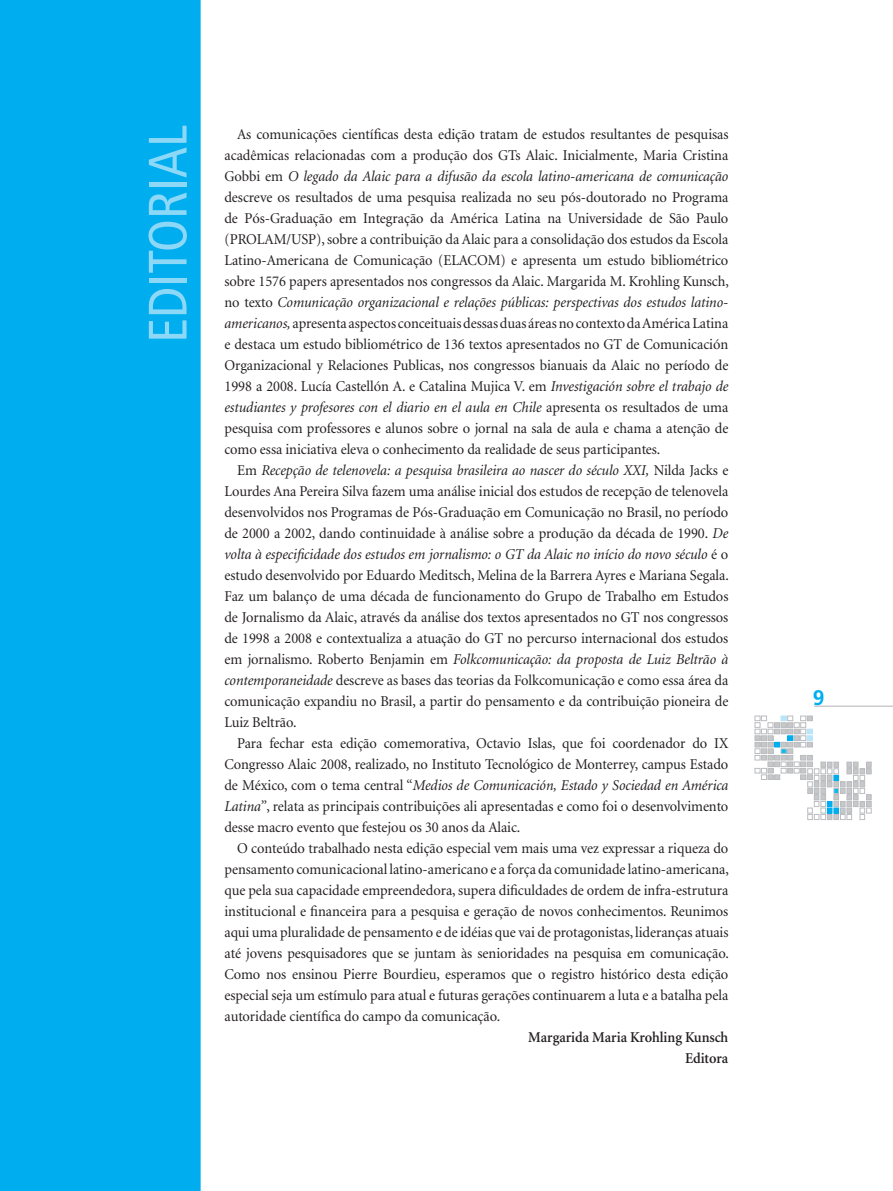
<style>
.page{position:relative;width:893px;height:1191px;background:#fff}
.page>*{position:absolute;margin:0;border:0;box-sizing:border-box;transform-origin:0 0}
.t1{font:condensed 54px "Frutiger";color:#8dd7f7}
.t2{font:15px/21px "Minion";letter-spacing:-.005em;color:#231f20;text-align:justify;scale:.96 1}
.t3{font:600 15px/21px "Minion";letter-spacing:-.005em;color:#231f20;text-align:right;scale:.96 1}
.s1{font-style:italic}
</style>
<div class="page">
<hr style="left:814px;top:706px;width:79px;height:1px;background:#b2b3b7">
<svg style="left:755px;top:716px;width:116px;height:103px"></svg>
<div style="left:0;top:0;width:201px;height:1191px;background:#00aeef"></div>
<h1 class="t1" style="left:136px;top:343px;width:219px;rotate:-90deg">EDITORIAL</h1>
<p class="t2" style="left:224px;top:124px;width:527px;text-indent:13px">As comunicações científicas desta edição tratam de estudos resultantes de pesquisas acadêmicas relacionadas com a produção dos GTs Alaic. Inicialmente, Maria Cristina Gobbi em <span class="s1">O legado da Alaic para a difusão da escola latino-americana de comunicação </span>descreve os resultados de uma pesquisa realizada no seu pós-doutorado no Programa de Pós-Graduação em Integração da América Latina na Universidade de São Paulo (PROLAM/USP), sobre a contribuição da Alaic para a consolidação dos estudos da Escola Latino-Americana de Comunicação (ELACOM) e apresenta um estudo bibliométrico sobre 1576 papers apresentados nos congressos da Alaic. Margarida M. Krohling Kunsch, no texto <span class="s1">Comunicação organizacional e relações públicas: perspectivas dos estudos latino&shy;americanos,</span> apresenta aspectos conceituais dessas duas áreas no contexto da América Latina e destaca um estudo bibliométrico de 136 textos apresentados no GT de Comunicación Organizacional y Relaciones Publicas, nos congressos bianuais da Alaic no período de 1998 a 2008. Lucía Castellón A. e Catalina Mujica V. em <span class="s1">Investigación sobre el trabajo de estudiantes y profesores con el diario en el aula en Chile</span> apresenta os resultados de uma pesquisa com professores e alunos sobre o jornal na sala de aula e chama a atenção de como essa iniciativa eleva o conhecimento da realidade de seus participantes.</p>
<p class="t2" style="left:224px;top:460px;width:527px;text-indent:13px">Em <span class="s1">Recepção de telenovela: a pesquisa brasileira ao nascer do século XXI,</span> Nilda Jacks e Lourdes Ana Pereira Silva fazem uma análise inicial dos estudos de recepção de telenovela desenvolvidos nos Programas de Pós-Graduação em Comunicação no Brasil, no período de 2000 a 2002, dando continuidade à análise sobre a produção da década de 1990. <span class="s1">De volta à especificidade dos estudos em jornalismo: o GT da Alaic no início do novo século</span> é o estudo desenvolvido por Eduardo Meditsch, Melina de la Barrera Ayres e Mariana Segala.<br>Faz um balanço de uma década de funcionamento do Grupo de Trabalho em Estudos de Jornalismo da Alaic, através da análise dos textos apresentados no GT nos congressos de 1998 a 2008 e contextualiza a atuação do GT no percurso internacional dos estudos em jornalismo. Roberto Benjamin em <span class="s1">Folkcomunicação: da proposta de Luiz Beltrão à contemporaneidade</span> descreve as bases das teorias da Folkcomunicação e como essa área da comunicação expandiu no Brasil, a partir do pensamento e da contribuição pioneira de Luiz Beltrão.</p>
<p class="t2" style="left:224px;top:733px;width:526px;text-indent:13px">Para fechar esta edição comemorativa, Octavio Islas, que foi coordenador do IX Congresso Alaic 2008, realizado, no Instituto Tecnológico de Monterrey, campus Estado de México, com o tema central “<span class="s1">Medios de Comunicación, Estado y Sociedad en América Latina”</span>, relata as principais contribuições ali apresentadas e como foi o desenvolvimento desse macro evento que festejou os 30 anos da Alaic.</p>
<p class="t2" style="left:224px;top:838px;width:527px;text-indent:13px">O conteúdo trabalhado nesta edição especial vem mais uma vez expressar a riqueza do pensamento comunicacional latino-americano e a força da comunidade latino-americana, que pela sua capacidade empreendedora, supera dificuldades de ordem de infra-estrutura institucional e financeira para a pesquisa e geração de novos conhecimentos. Reunimos aqui uma pluralidade de pensamento e de idéias que vai de protagonistas, lideranças atuais até jovens pesquisadores que se juntam às senioridades na pesquisa em comunicação.<br>Como nos ensinou Pierre Bourdieu, esperamos que o registro histórico desta edição especial seja um estímulo para atual e futuras gerações continuarem a luta e a batalha pela autoridade científica do campo da comunicação.</p>
<p class="t3" style="left:528px;top:1027px;width:210px">Margarida Maria Krohling Kunsch<br>Editora</p>
</div>
